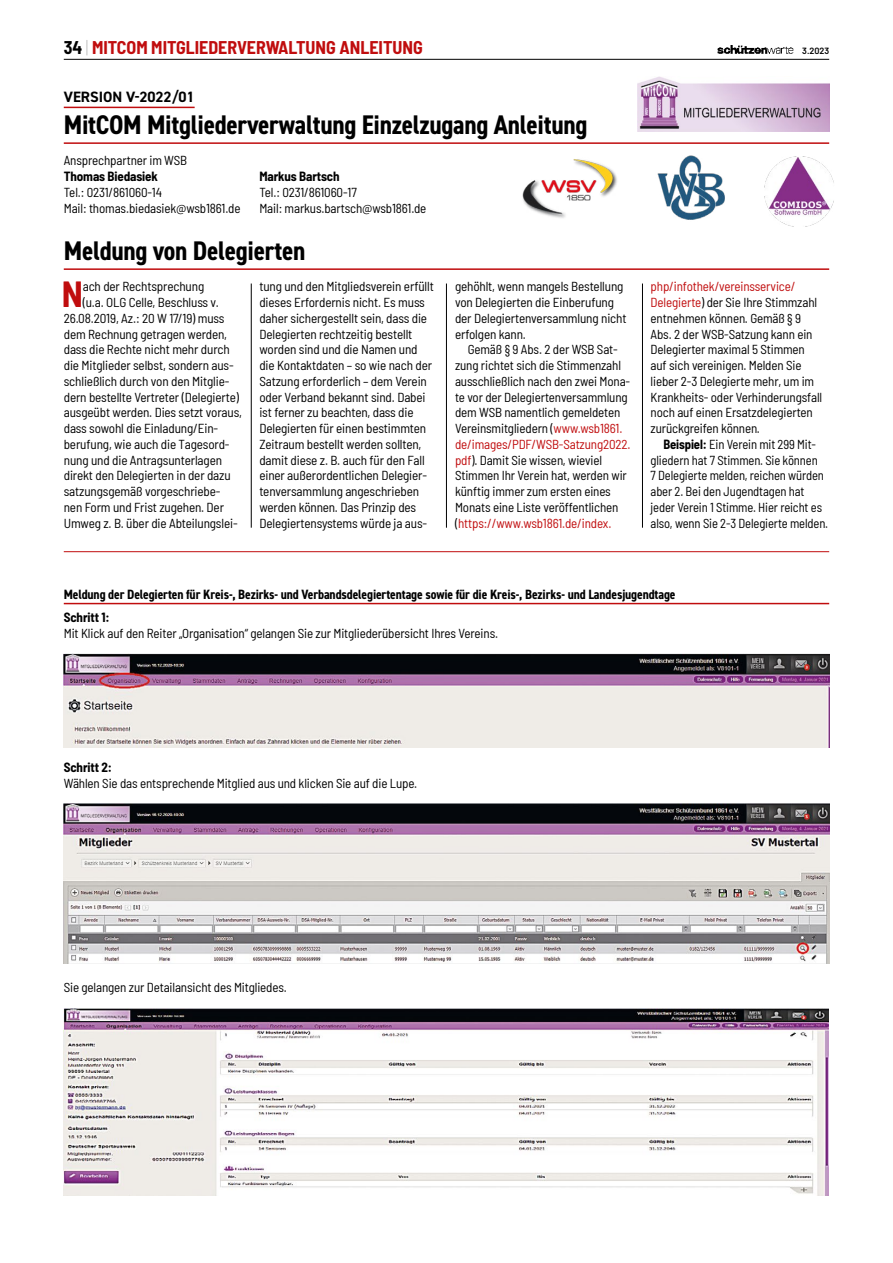
<style>
.page{position:relative;width:893px;height:1263px;background:#fff}
.page>*{position:absolute;margin:0;border:0;box-sizing:border-box;transform-origin:0 0}
.t1{font:700 semi-condensed 35.55px "Barlow";color:#c00d0e}
.t2{font:700 condensed 27px "DIN2014";letter-spacing:-.01em;color:#000}
.t3{font:700 semi-condensed 18px "Barlow";color:#c00d0e}
.t4{font:700 15px "DIN2014";color:#000}
.t5{font:700 condensed 13.5px "DIN2014";letter-spacing:-.01em;color:#000}
.t6{font:semi-condensed 13.05px/15.8px "Barlow";letter-spacing:-.01em;color:#000}
.t7{font:700 semi-condensed 13.05px "Barlow";letter-spacing:-.01em;color:#000}
.t8{font:600 9px "Barlow";color:#000}
.s1{color:#000}
.s2{font-weight:200;color:#aaa}
.s3{color:#c00d0e}
.s4{font-weight:700}
</style>
<div class="page">
<hr style="left:64px;top:59px;width:765px;height:1px;background:#000">
<img style="left:717px;top:46px;width:77px;height:8px">
<hr style="left:64px;top:107px;width:131px;height:1px;background:#c00d0e">
<hr style="left:64px;top:142px;width:765px;height:2px;background:#c00d0e">
<img style="left:522px;top:159px;width:95px;height:59px">
<img style="left:764px;top:157px;width:70px;height:70px">
<img style="left:657px;top:155px;width:68px;height:65px">
<svg style="left:637px;top:76px;width:192px;height:56px"></svg>
<img style="left:637px;top:77px;width:192px;height:54px">
<hr style="left:64px;top:268px;width:765px;height:2px;background:#c00d0e">
<hr style="left:64px;top:551px;width:765px;height:1px;background:#c00d0e">
<hr style="left:64px;top:603px;width:765px;height:1px;background:#c00d0e">
<img style="left:64px;top:654px;width:765px;height:93px">
<img style="left:64px;top:803px;width:765px;height:161px">
<img style="left:64px;top:1008px;width:764px;height:187px">
<hr style="left:251px;top:284px;width:1px;height:244px;background:#000">
<hr style="left:446px;top:284px;width:1px;height:244px;background:#000">
<hr style="left:642px;top:284px;width:1px;height:244px;background:#000">
<h3 class="t3" style="left:64px;top:34px;width:360px"><span class="s1">34</span> <span class="s2">|</span> MITCOM MITGLIEDERVERWALTUNG ANLEITUNG</h3>
<p class="t8" style="left:802px;top:44px;width:28px">3.2023</p>
<p class="t4" style="left:64px;top:87px;width:132px">VERSION V-2022/01</p>
<h2 class="t2" style="left:64px;top:107px;width:525px">MitCOM Mitgliederverwaltung Einzelzugang Anleitung</h2>
<p class="t6" style="left:64px;top:152px;width:125px">Ansprechpartner im WSB</p>
<p class="t7" style="left:64px;top:167px;width:96px">Thomas Biedasiek</p>
<p class="t6" style="left:64px;top:183px;width:178px">Tel.: 0231/861060-14<br>Mail: thomas.biedasiek@wsb1861.de</p>
<p class="t7" style="left:259px;top:167px;width:82px">Markus Bartsch</p>
<p class="t6" style="left:259px;top:183px;width:169px">Tel.: 0231/861060-17<br>Mail: markus.bartsch@wsb1861.de</p>
<h2 class="t2" style="left:64px;top:233px;width:243px">Meldung von Delegierten</h2>
<h1 class="t1" style="left:62px;top:269px;width:23px">N</h1>
<p class="t6" style="left:83px;top:278px;width:123px">ach der Rechtsprechung</p>
<p class="t6" style="left:259px;top:278px;width:176px">tung und den Mitgliedsverein erfüllt dieses Erfordernis nicht. Es muss daher sichergestellt sein, dass die Delegierten rechtzeitig bestellt worden sind und die Namen und die Kontaktdaten – so wie nach der Satzung erforderlich – dem Verein oder Verband bekannt sind. Dabei ist ferner zu beachten, dass die Delegierten für einen bestimmten Zeitraum bestellt werden sollten, damit diese z. B. auch für den Fall einer außerordentlichen Delegier&shy;tenversammlung angeschrieben werden können. Das Prinzip des Delegiertensystems würde ja aus-</p>
<p class="t6" style="left:455px;top:278px;width:173px">gehöhlt, wenn mangels Bestellung von Delegierten die Einberufung der Delegiertenversammlung nicht erfolgen kann.</p>
<p class="t6" style="left:651px;top:278px;width:173px"><span class="s3">php/infothek/vereinsservice/<br>Delegierte</span>) der Sie Ihre Stimmzahl entnehmen können. Gemäß § 9<br>Abs. 2 der WSB-Satzung kann ein<br>Delegierter maximal 5 Stimmen auf sich vereinigen. Melden Sie lieber 2-3 Delegierte mehr, um im<br>Krankheits- oder Verhinderungsfall noch auf einen Ersatzdelegierten zurückgreifen können.</p>
<p class="t6" style="left:651px;top:435px;width:179px;text-indent:13px"><span class="s4">Beispiel:</span> Ein Verein mit 299 Mit&shy;gliedern hat 7 Stimmen. Sie können<br>7 Delegierte melden, reichen würden aber 2. Bei den Jugendtagen hat jeder Verein 1 Stimme. Hier reicht es also, wenn Sie 2-3 Delegierte melden.</p>
<p class="t6" style="left:83px;top:294px;width:138px">(u.a. OLG Celle, Beschluss v.</p>
<p class="t6" style="left:64px;top:309px;width:162px">26.08.2019, Az.: 20 W 17/19) muss</p>
<p class="t6" style="left:64px;top:325px;width:165px">dem Rechnung getragen werden,</p>
<p class="t6" style="left:64px;top:341px;width:167px">dass die Rechte nicht mehr durch</p>
<p class="t6" style="left:64px;top:357px;width:172px">die Mitglieder selbst, sondern aus-</p>
<p class="t6" style="left:64px;top:372px;width:167px">schließlich durch von den Mitglie-</p>
<p class="t6" style="left:64px;top:388px;width:177px">dern bestellte Vertreter (Delegierte)</p>
<p class="t6" style="left:64px;top:404px;width:180px">ausgeübt werden. Dies setzt voraus,</p>
<p class="t6" style="left:64px;top:420px;width:156px">dass sowohl die Einladung/Ein-</p>
<p class="t6" style="left:64px;top:435px;width:167px">berufung, wie auch die Tagesord-</p>
<p class="t6" style="left:64px;top:451px;width:160px">nung und die Antragsunterlagen</p>
<p class="t6" style="left:64px;top:467px;width:168px">direkt den Delegierten in der dazu</p>
<p class="t6" style="left:64px;top:483px;width:158px">satzungsgemäß vorgeschriebe-</p>
<p class="t6" style="left:64px;top:498px;width:162px">nen Form und Frist zugehen. Der</p>
<p class="t6" style="left:64px;top:514px;width:175px">Umweg z. B. über die Abteilungslei-</p>
<p class="t6" style="left:455px;top:341px;width:177px;text-indent:13px">Gemäß § 9 Abs. 2 der WSB Sat&shy;zung richtet sich die Stimmenzahl ausschließlich nach den zwei Mona&shy;te vor der Delegiertenversammlung dem WSB namentlich gemeldeten Vereinsmitgliedern (<span class="s3">www.wsb1861. de/images/PDF/WSB-Satzung2022. pdf</span>). Damit Sie wissen, wieviel Stimmen Ihr Verein hat, werden wir künftig immer zum ersten eines Monats eine Liste veröffentlichen (<span class="s3">https://www.wsb1861.de/index.</span></p>
<p class="t5" style="left:64px;top:585px;width:613px">Meldung der Delegierten für Kreis-, Bezirks- und Verbandsdelegiertentage sowie für die Kreis-, Bezirks- und Landesjugendtage</p>
<p class="t7" style="left:64px;top:608px;width:47px">Schritt 1:</p>
<p class="t6" style="left:64px;top:624px;width:436px">Mit Klick auf den Reiter „Organisation“ gelangen Sie zur Mitgliederübersicht Ihres Vereins.</p>
<p class="t7" style="left:64px;top:758px;width:50px">Schritt 2:</p>
<p class="t6" style="left:64px;top:774px;width:355px">Wählen Sie das entsprechende Mitglied aus und klicken Sie auf die Lupe.</p>
<p class="t6" style="left:64px;top:979px;width:225px">Sie gelangen zur Detailansicht des Mitgliedes.</p>
</div>
